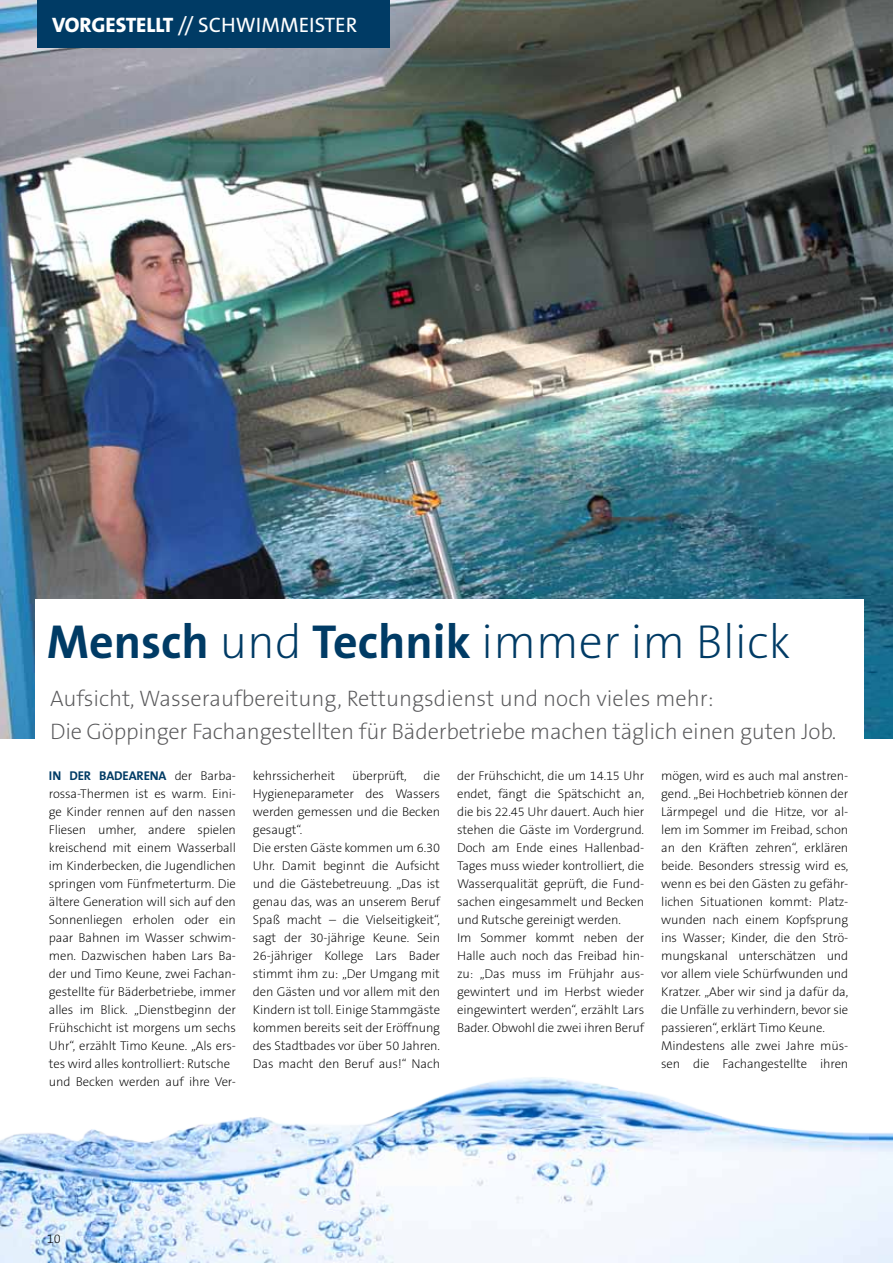
<style>
.page{position:relative;width:893px;height:1263px;background:#fff}
.page>*{position:absolute;margin:0;border:0;box-sizing:border-box;transform-origin:0 0}
.t1{font:200 48px "The Sans B2";color:#003b65}
.t2{font:200 22.5px/33px "The Sans B2";letter-spacing:-.01em;color:#58585a}
.t3{font:21px "The Sans B5 Plain";color:#fff}
.t4{font:200 12.75px/18px "The Sans B2";letter-spacing:-.01em;color:#000}
.t5{font:700 12.75px "The Sans B7";color:#003b65}
.s1{font-family:"The Sans B8";font-weight:800}
.s2{font-family:"The Sans B7";font-weight:700}
</style>
<div class="page">
<img style="left:0;top:1077px;width:893px;height:186px">
<img style="left:0;top:0;width:893px;height:739px">
<div style="left:37px;top:0;width:353px;height:47px;background:#003b65"></div>
<div style="left:35px;top:600px;width:828px;height:147px;background:#fff"></div>
<h3 class="t3" style="left:52px;top:14px;width:307px"><span class="s1">VORGESTELLT</span> // SCHWIMMEISTER</h3>
<h1 class="t1" style="left:47px;top:618px;width:745px"><span class="s2">MENSCH</span> und <span class="s2">TECHNIK</span> immer im Blick</h1>
<h2 class="t2" style="left:50px;top:683px;width:788px">Aufsicht, Wasseraufbereitung, Rettungsdienst und noch vieles mehr:<br>Die Göppinger Fachangestellten für Bäderbetriebe machen täglich einen guten Job.</h2>
<p class="t4" style="left:49px;top:767px;width:189px;text-indent:126px">der Barba&shy;rossa-Thermen ist es warm. Eini&shy;ge Kinder rennen auf den nassen<br>Fliesen umher, andere spielen kreischend mit einem Wasserball im Kinderbecken, die Jugendlichen springen vom Fünfmeterturm. Die ältere Generation will sich auf den<br>Sonnenliegen erholen oder ein paar Bahnen im Wasser schwim&shy;men. Dazwischen haben Lars Ba&shy;der und Timo Keune, zwei Fachan&shy;gestellte für Bäderbetriebe, immer alles im Blick. „Dienstbeginn der<br>Frühschicht ist morgens um sechs<br>Uhr“, erzählt Timo Keune. „Als ers&shy;tes wird alles kontrolliert: Rutsche und Becken werden auf ihre Ver-</p>
<p class="t4" style="left:253px;top:767px;width:84px">kehrssicherheit</p>
<p class="t4" style="left:352px;top:767px;width:56px">überprüft,</p>
<p class="t4" style="left:253px;top:767px;width:189px;text-indent:171px">die<br>Hygieneparameter des Wassers werden gemessen und die Becken gesaugt“.<br>Die ersten Gäste kommen um 6.30<br>Uhr. Damit beginnt die Aufsicht und die Gästebetreuung. „Das ist genau das, was an unserem Beruf<br>Spaß macht – die Vielseitigkeit“, sagt der 30-jährige Keune. Sein<br>26-jähriger Kollege Lars Bader stimmt ihm zu: „Der Umgang mit den Gästen und vor allem mit den<br>Kindern ist toll. Einige Stammgäste kommen bereits seit der Eröffnung des Stadtbades vor über 50 Jahren.<br>Das macht den Beruf aus!“ Nach</p>
<p class="t5" style="left:49px;top:769px;width:29px">IN DER</p>
<p class="t5" style="left:99px;top:769px;width:16px">BADEARENA</p>
<p class="t4" style="left:457px;top:767px;width:189px">der Frühschicht, die um 14.15 Uhr endet, fängt die Spätschicht an, die bis 22.45 Uhr dauert. Auch hier stehen die Gäste im Vordergrund.<br>Doch am Ende eines Hallenbad-<br>Tages muss wieder kontrolliert, die<br>Wasserqualität geprüft, die Fund&shy;sachen eingesammelt und Becken und Rutsche gereinigt werden.<br>Im Sommer kommt neben der<br>Halle auch noch das Freibad hin&shy;zu: „Das muss im Frühjahr aus&shy;gewintert und im Herbst wieder eingewintert werden“, erzählt Lars<br>Bader. Obwohl die zwei ihren Beruf</p>
<p class="t4" style="left:661px;top:767px;width:189px">mögen, wird es auch mal anstren&shy;gend. „Bei Hochbetrieb können der<br>Lärmpegel und die Hitze, vor al&shy;lem im Sommer im Freibad, schon an den Kräften zehren“, erklären beide. Besonders stressig wird es, wenn es bei den Gästen zu gefähr&shy;lichen Situationen kommt: Platz&shy;wunden nach einem Kopfsprung ins Wasser; Kinder, die den Strö&shy;mungskanal unterschätzen und vor allem viele Schürfwunden und<br>Kratzer. „Aber wir sind ja dafür da, die Unfälle zu verhindern, bevor sie passieren“, erklärt Timo Keune.<br>Mindestens alle zwei Jahre müs&shy;sen die Fachangestellte ihren</p>
<p class="t4" style="left:47px;top:1230px;width:16px">10</p>
</div>
